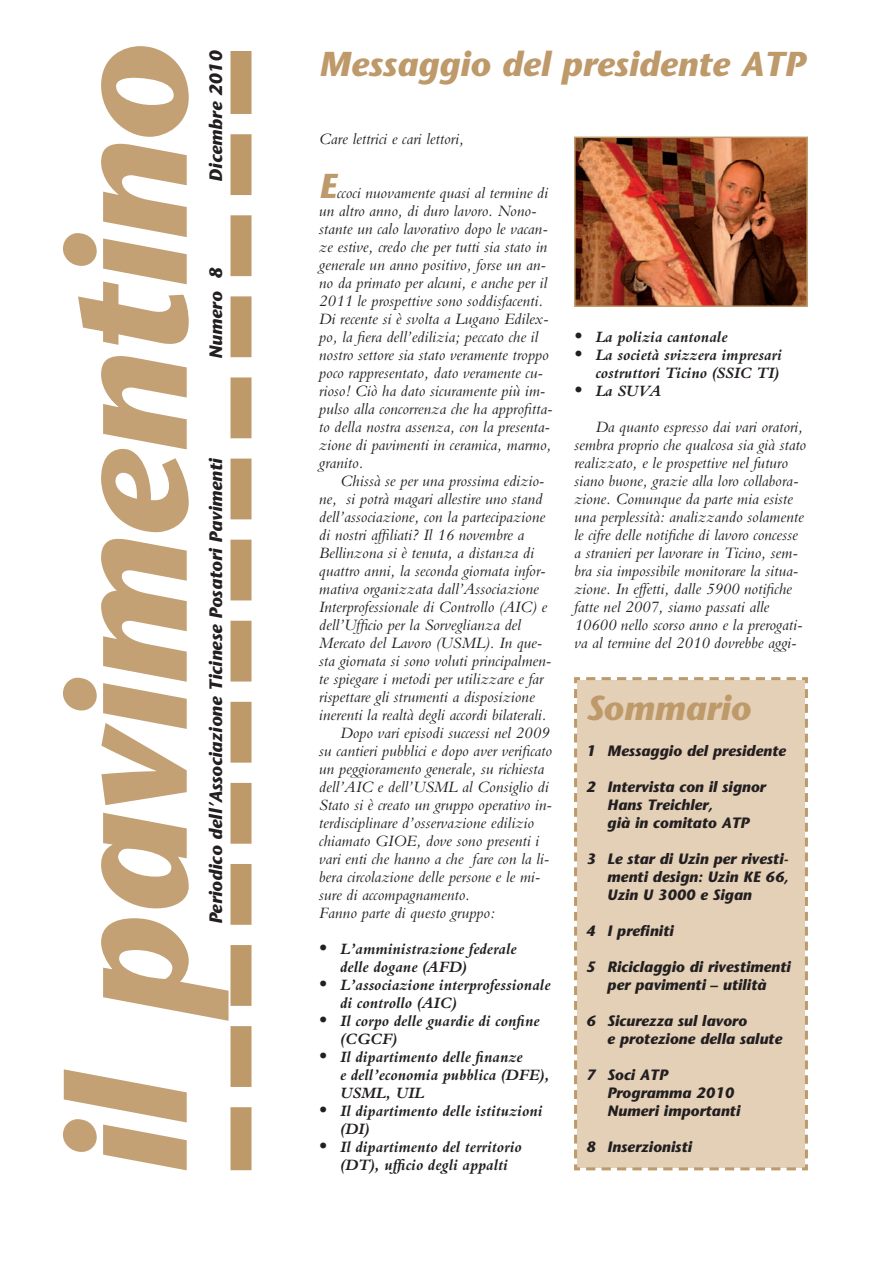
<style>
.page{position:relative;width:893px;height:1263px;background:#fff}
.page>*{position:absolute;margin:0;border:0;box-sizing:border-box;transform-origin:0 0}
.t1{font:italic 700 167.25px "Stone Sans";letter-spacing:-.01em;color:#c4a175}
.t2{font:italic 700 34.5px "Stone Sans";color:#be996a}
.t3{font:italic 700 18px "Stone Sans";color:#231f20}
.t4{font:italic 16.5px/18px "Bembo";color:#231f20}
.t5{font:italic 700 16.5px/18px "Bembo";color:#231f20}
.t6{font:italic 700 15px/18px "Stone Sans";color:#231f20}
.s1{font-family:"Stone Sans";font-weight:700;font-size:34.5px;color:#be996a}
.s2{font-size:21px}
.s3{font-weight:700;font-size:21px}
.s4{font-weight:700}
</style>
<div class="page">
<svg style="left:230px;top:134px;width:21px;height:953px"></svg>
<div style="left:230px;top:51px;width:21px;height:63px;background:#be996a"></div>
<div style="left:230px;top:1107px;width:21px;height:63px;background:#be996a"></div>
<div style="left:574px;top:677px;width:234px;height:494px;background:#e3d0b7"></div>
<img style="left:577px;top:140px;width:228px;height:164px">
<div style="left:574px;top:137px;width:234px;height:170px;border:2px solid #be996a"></div>
<h1 class="t1" style="left:64px;top:1176px;width:1132px;rotate:-90deg">il pavimentino</h1>
<p class="t3" style="left:209px;top:181px;width:132px;rotate:-90deg">Dicembre 2010</p>
<p class="t3" style="left:209px;top:359px;width:93px;rotate:-90deg">Numero 8</p>
<p class="t3" style="left:209px;top:924px;width:467px;rotate:-90deg">Periodico dell’Associazione Ticinese Posatori Pavimenti</p>
<h2 class="t2" style="left:319px;top:51px;width:487px">Messaggio del presidente ATP</h2>
<p class="t4" style="left:319px;top:131px;width:146px">Care lettrici e cari lettori,</p>
<p class="t4" style="left:319px;top:185px;width:235px"><span class="s1">E</span>ccoci nuovamente quasi al termine di un altro anno, di duro lavoro. Nono&shy;stante un calo lavorativo dopo le vacan&shy;ze estive, credo che per tutti sia stato in generale un anno positivo, forse un an&shy;no da primato per alcuni, e anche per il 2011 le prospettive sono soddisfacenti.<br>Di recente si è svolta a Lugano Edilex&shy;po, la fiera dell’edilizia; peccato che il nostro settore sia stato veramente troppo poco rappresentato, dato veramente cu&shy;rioso! Ciò ha dato sicuramente più im&shy;pulso alla concorrenza che ha approfitta&shy;to della nostra assenza, con la presenta&shy;zione di pavimenti in ceramica, marmo, granito.</p>
<p class="t4" style="left:340px;top:473px;width:206px">Chissà se per una prossima edizio-</p>
<p class="t4" style="left:319px;top:491px;width:225px">ne, si potrà magari allestire uno stand</p>
<p class="t4" style="left:319px;top:509px;width:228px">dell’associazione, con la partecipazione</p>
<p class="t4" style="left:319px;top:527px;width:207px">di nostri affiliati? Il 16 novembre a</p>
<p class="t4" style="left:319px;top:545px;width:217px">Bellinzona si è tenuta, a distanza di</p>
<p class="t4" style="left:319px;top:563px;width:228px">quattro anni, la seconda giornata infor-</p>
<p class="t4" style="left:319px;top:581px;width:221px">mativa organizzata dall’Associazione</p>
<p class="t4" style="left:319px;top:599px;width:230px">Interprofessionale di Controllo (AIC) e</p>
<p class="t4" style="left:319px;top:617px;width:204px">dell’Ufficio per la Sorveglianza del</p>
<p class="t4" style="left:319px;top:635px;width:225px">Mercato del Lavoro (USML). In que-</p>
<p class="t4" style="left:319px;top:653px;width:234px">sta giornata si sono voluti principalmen-</p>
<p class="t4" style="left:319px;top:671px;width:226px">te spiegare i metodi per utilizzare e far</p>
<p class="t4" style="left:319px;top:689px;width:217px">rispettare gli strumenti a disposizione</p>
<p class="t4" style="left:319px;top:707px;width:229px">inerenti la realtà degli accordi bilaterali.</p>
<p class="t4" style="left:340px;top:725px;width:210px">Dopo vari episodi successi nel 2009</p>
<p class="t4" style="left:319px;top:743px;width:235px">su cantieri pubblici e dopo aver verificato</p>
<p class="t4" style="left:319px;top:761px;width:227px">un peggioramento generale, su richiesta</p>
<p class="t4" style="left:319px;top:779px;width:231px">dell’AIC e dell’USML al Consiglio di</p>
<p class="t4" style="left:319px;top:797px;width:235px">Stato si è creato un gruppo operativo in-</p>
<p class="t4" style="left:319px;top:815px;width:217px">terdisciplinare d’osservazione edilizio</p>
<p class="t4" style="left:319px;top:833px;width:222px">chiamato GIOE, dove sono presenti i</p>
<p class="t4" style="left:319px;top:851px;width:232px">vari enti che hanno a che fare con la li-</p>
<p class="t4" style="left:319px;top:869px;width:223px">bera circolazione delle persone e le mi-</p>
<p class="t4" style="left:319px;top:887px;width:153px">sure di accompagnamento.</p>
<p class="t4" style="left:319px;top:905px;width:177px">Fanno parte di questo gruppo:</p>
<p class="t5" style="left:340px;top:941px;width:178px;text-indent:-21px"><span class="s2">•</span> L’amministrazione federale delle dogane (AFD)</p>
<p class="t5" style="left:340px;top:977px;width:212px;text-indent:-21px"><span class="s2">•</span> L’associazione interprofessionale di controllo (AIC)</p>
<p class="t5" style="left:340px;top:1013px;width:201px;text-indent:-21px"><span class="s2">•</span> Il corpo delle guardie di confine (CGCF)</p>
<p class="t5" style="left:340px;top:1049px;width:211px;text-indent:-21px"><span class="s2">•</span> Il dipartimento delle finanze<br>e dell’economia pubblica (DFE),<br>USML, UIL</p>
<p class="t5" style="left:340px;top:1103px;width:204px;text-indent:-21px"><span class="s2">•</span> Il dipartimento delle istituzioni (DI)</p>
<p class="t5" style="left:319px;top:1139px;width:205px;text-align:center"><span class="s2">•</span> Il dipartimento del territorio (DT), ufficio degli appalti</p>
<p class="t5" style="left:574px;top:329px;width:155px"><span class="s2">•</span> La polizia cantonale</p>
<p class="t5" style="left:574px;top:347px;width:209px;text-align:right"><span class="s2">•</span> La società svizzera impresari costruttori Ticino (SSIC TI)</p>
<p class="t4" style="left:595px;top:374px;width:209px;line-height:36px;text-indent:-21px"><span class="s3">•</span> <span class="s4">La SUVA<br></span>Da quanto espresso dai vari oratori,</p>
<p class="t4" style="left:574px;top:437px;width:234px">sembra proprio che qualcosa sia già stato realizzato, e le prospettive nel futuro siano buone, grazie alla loro collabora&shy;zione. Comunque da parte mia esiste una perplessità: analizzando solamente le cifre delle notifiche di lavoro concesse a stranieri per lavorare in Ticino, sem&shy;bra sia impossibile monitorare la situa&shy;zione. In effetti, dalle 5900 notifiche fatte nel 2007, siamo passati alle 10600 nello scorso anno e la prerogati&shy;va al termine del 2010 dovrebbe aggi-</p>
<h2 class="t2" style="left:586px;top:695px;width:166px">Sommario</h2>
<p class="t6" style="left:586px;top:743px;width:201px">1 Messaggio del presidente</p>
<p class="t6" style="left:607px;top:779px;width:160px;text-indent:-21px">2 Intervista con il signor<br>Hans Treichler,<br>già in comitato ATP</p>
<p class="t6" style="left:607px;top:851px;width:183px;text-align:justify;text-indent:-21px">3 Le star di Uzin per rivesti&shy;menti design: Uzin KE 66, Uzin U 3000 e Sigan</p>
<p class="t6" style="left:586px;top:923px;width:89px">4 I prefiniti</p>
<p class="t6" style="left:586px;top:959px;width:206px;text-align:center">5 Riciclaggio di rivestimenti per pavimenti – utilità</p>
<p class="t6" style="left:607px;top:1013px;width:176px;text-indent:-21px">6 Sicurezza sul lavoro<br>e protezione della salute</p>
<p class="t6" style="left:607px;top:1067px;width:134px;text-indent:-21px">7 Soci ATP<br>Programma 2010<br>Numeri importanti</p>
<p class="t6" style="left:586px;top:1139px;width:107px">8 Inserzionisti</p>
</div>
